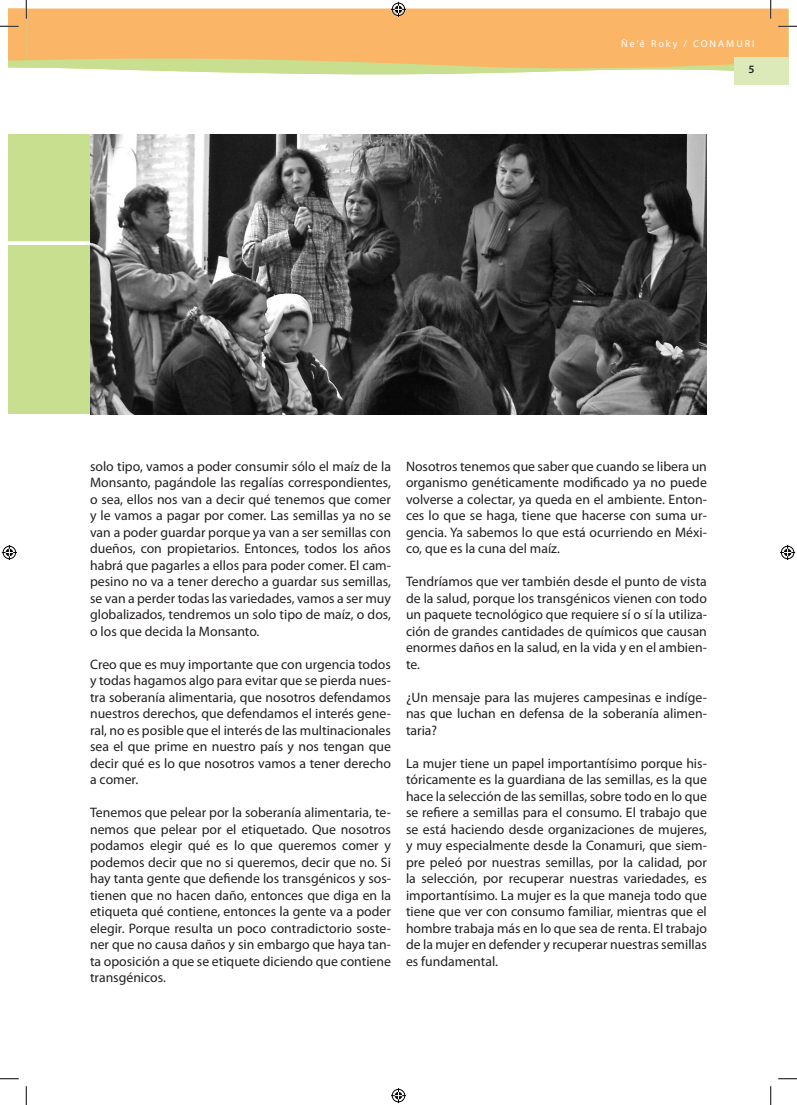
<style>
.page{position:relative;width:797px;height:1105px;background:#fff}
.page>*{position:absolute;margin:0;border:0;box-sizing:border-box;transform-origin:0 0}
.t1{font:13.75px/16.5px "Myriad Pro";color:#231f20;text-align:justify}
.t2{font:600 11.25px "Myriad Pro";color:#231f20}
.t3{font:10px "Myriad Pro";letter-spacing:.2em;color:#fff}
</style>
<div class="page">
<svg style="left:261px;top:73px;width:224px;height:2px"></svg>
<svg style="left:27px;top:9px;width:761px;height:64px;background:#f4bb6e"></svg>
<div style="left:9px;top:134px;width:93px;height:280px;background:#c7df8e"></div>
<svg style="left:9px;top:241px;width:81px;height:4px"></svg>
<img style="left:90px;top:134px;width:617px;height:280px">
<div style="left:733px;top:57px;width:55px;height:27px;background:#dceab9"></div>
<svg style="left:778px;top:25px;width:19px;height:2px"></svg>
<svg style="left:0;top:1078px;width:19px;height:1px"></svg>
<svg style="left:778px;top:1078px;width:19px;height:1px"></svg>
<svg style="left:0;top:0;width:27px;height:68px"></svg>
<svg style="left:25px;top:1086px;width:2px;height:19px"></svg>
<svg style="left:770px;top:0;width:1px;height:19px"></svg>
<svg style="left:770px;top:1086px;width:1px;height:19px"></svg>
<svg style="left:391px;top:2px;width:15px;height:15px"></svg>
<svg style="left:391px;top:1088px;width:15px;height:15px"></svg>
<svg style="left:2px;top:545px;width:15px;height:15px"></svg>
<svg style="left:780px;top:545px;width:15px;height:15px"></svg>
<p class="t3" style="left:621px;top:38px;width:135px">Ñe’ê Roky / CONAMURI</p>
<p class="t2" style="left:748px;top:62px;width:8px">5</p>
<p class="t1" style="left:90px;top:457px;width:302px">solo tipo, vamos a poder consumir sólo el maíz de la Monsanto, pagándole las regalías correspondientes, o sea, ellos nos van a decir qué tenemos que comer y le vamos a pagar por comer. Las semillas ya no se van a poder guardar porque ya van a ser semillas con dueños, con propietarios. Entonces, todos los años habrá que pagarles a ellos para poder comer. El cam&shy;pesino no va a tener derecho a guardar sus semillas, se van a perder todas las variedades, vamos a ser muy globalizados, tendremos un solo tipo de maíz, o dos, o los que decida la Monsanto.</p>
<p class="t1" style="left:90px;top:655px;width:302px">Creo que es muy importante que con urgencia todos y todas hagamos algo para evitar que se pierda nues&shy;tra soberanía alimentaria, que nosotros defendamos nuestros derechos, que defendamos el interés gene&shy;ral, no es posible que el interés de las multinacionales sea el que prime en nuestro país y nos tengan que decir qué es lo que nosotros vamos a tener derecho a comer.</p>
<p class="t1" style="left:90px;top:804px;width:302px">Tenemos que pelear por la soberanía alimentaria, te&shy;nemos que pelear por el etiquetado. Que nosotros podamos elegir qué es lo que queremos comer y podemos decir que no si queremos, decir que no. Si hay tanta gente que defiende los transgénicos y sos&shy;tienen que no hacen daño, entonces que diga en la etiqueta qué contiene, entonces la gente va a poder elegir. Porque resulta un poco contradictorio soste&shy;ner que no causa daños y sin embargo que haya tan&shy;ta oposición a que se etiquete diciendo que contiene transgénicos.</p>
<p class="t1" style="left:406px;top:457px;width:302px">Nosotros tenemos que saber que cuando se libera un organismo genéticamente modificado ya no puede volverse a colectar, ya queda en el ambiente. Enton&shy;ces lo que se haga, tiene que hacerse con suma ur&shy;gencia. Ya sabemos lo que está ocurriendo en Méxi&shy;co, que es la cuna del maíz.</p>
<p class="t1" style="left:406px;top:573px;width:302px">Tendríamos que ver también desde el punto de vista de la salud, porque los transgénicos vienen con todo un paquete tecnológico que requiere sí o sí la utiliza&shy;ción de grandes cantidades de químicos que causan enormes daños en la salud, en la vida y en el ambien&shy;te.</p>
<p class="t1" style="left:406px;top:688px;width:302px">¿Un mensaje para las mujeres campesinas e indíge&shy;nas que luchan en defensa de la soberanía alimen&shy;taria?</p>
<p class="t1" style="left:406px;top:754px;width:302px">La mujer tiene un papel importantísimo porque his&shy;tóricamente es la guardiana de las semillas, es la que hace la selección de las semillas, sobre todo en lo que se refiere a semillas para el consumo. El trabajo que se está haciendo desde organizaciones de mujeres, y muy especialmente desde la Conamuri, que siem&shy;pre peleó por nuestras semillas, por la calidad, por la selección, por recuperar nuestras variedades, es importantísimo. La mujer es la que maneja todo que tiene que ver con consumo familiar, mientras que el hombre trabaja más en lo que sea de renta. El trabajo de la mujer en defender y recuperar nuestras semillas es fundamental.</p>
</div>
